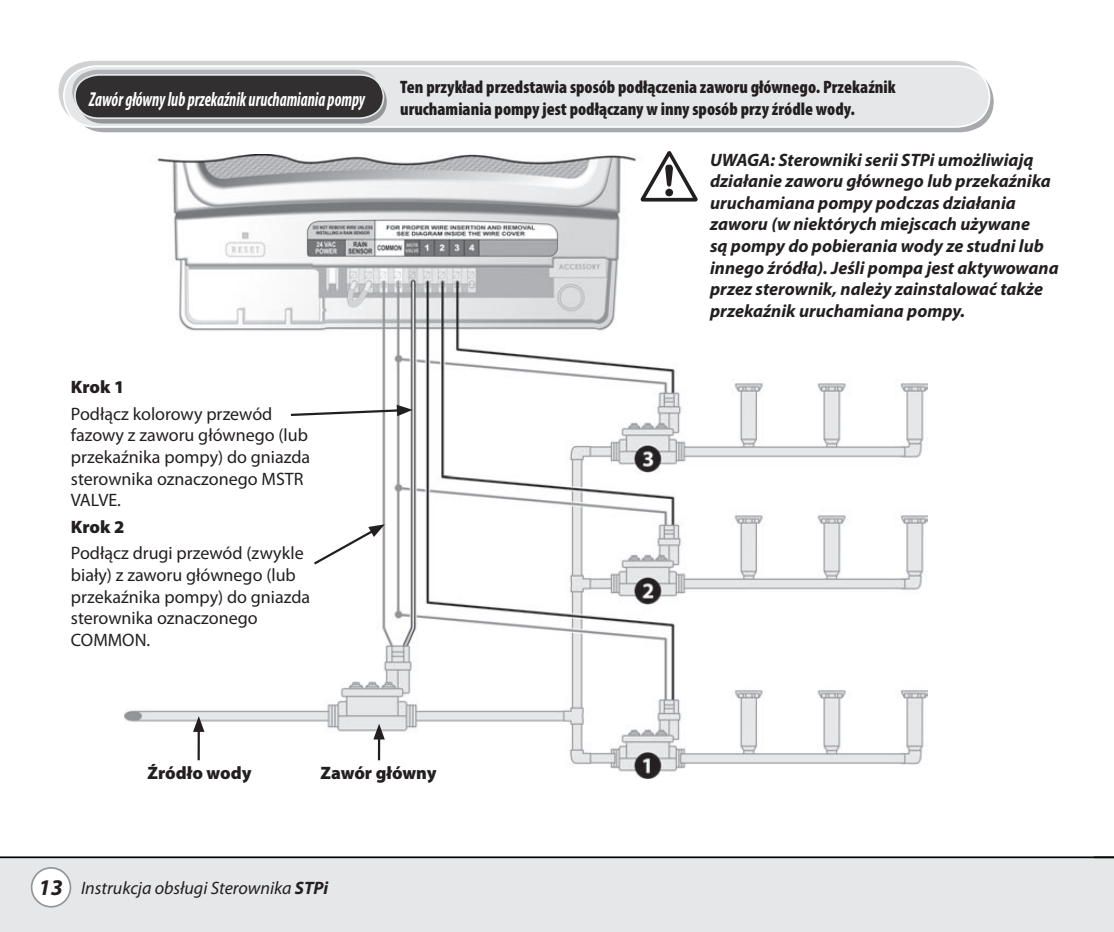
<style>
.page{position:relative;width:1114px;height:932px;background:#fff}
.page>*{position:absolute;margin:0;border:0;box-sizing:border-box;transform-origin:0 0}
.t1{font:72px "Hazard";color:#231f20}
.t2{font:italic 700 condensed 20.25px "Myriad Pro";color:#fff;scale:.8 1}
.t3{font:italic 700 18px/21.6px "Myriad Pro";color:#231f20}
.t4{font:18px/21.6px "Myriad Pro";color:#231f20}
.t5{font:900 condensed 18px/21.6px "Myriad Pro";color:#231f20}
.t6{font:italic 18px "Myriad Pro";color:#231f20}
.t7{font:900 18px "Myriad Pro";color:#231f20}
.s1{font-weight:700;font-size:22.5px}
.s2{font-weight:700}
</style>
<div class="page">
<div style="left:0;top:856px;width:1114px;height:75px;background:#e6e7e9"></div>
<div style="left:32px;top:867px;width:38px;height:39px;background:#fff;border-radius:50%"></div>
<div style="left:31px;top:866px;width:40px;height:41px;border:2px solid #939598;border-radius:50%"></div>
<div style="left:58px;top:61px;width:910px;height:45px;background:#d1d2d4"></div>
<svg style="left:89px;top:89px;width:905px;height:44px;background:#babbbe"></svg>
<svg style="left:62px;top:64px;width:929px;height:65px;background:#e5e6e8"></svg>
<svg style="left:71px;top:69px;width:316px;height:55px;background:#5a595b"></svg>
<hr style="left:0;top:856px;width:1114px;height:1px;background:#040503">
<img style="left:125px;top:154px;width:802px;height:624px">
<svg style="left:288px;top:404px;width:125px;height:13px"></svg>
<svg style="left:311px;top:524px;width:74px;height:42px"></svg>
<hr style="left:197px;top:728px;width:3px;height:32px;background:#231f20">
<svg style="left:193px;top:716px;width:11px;height:15px"></svg>
<hr style="left:378px;top:735px;width:2px;height:25px;background:#231f20">
<svg style="left:373px;top:723px;width:12px;height:16px"></svg>
<p class="t2" style="left:89px;top:86px;width:346px">Zawór główny lub przekaźnik uruchamiania pompy</p>
<p class="t7" style="left:71px;top:376px;width:55px">Krok 1</p>
<p class="t4" style="left:71px;top:402px;width:241px">Podłącz kolorowy przewód fazowy z zaworu głównego (lub przekaźnika pompy) do gniazda sterownika oznaczonego MSTR<br>VALVE.</p>
<p class="t7" style="left:71px;top:516px;width:55px">Krok 2</p>
<p class="t4" style="left:71px;top:542px;width:241px">Podłącz drugi przewód (zwykle biały) z zaworu głównego (lub przekaźnika pompy) do gniazda sterownika oznaczonego<br>COMMON.</p>
<p class="t5" style="left:400px;top:76px;width:497px">Ten przykład przedstawia sposób podłączenia zaworu głównego. Przekaźnik uruchamiania pompy jest podłączany w inny sposób przy źródle wody.</p>
<h1 class="t1" style="left:639px;top:129px;width:61px">!</h1>
<p class="t3" style="left:710px;top:148px;width:325px">UWAGA: Sterowniki serii STPi umożliwiają</p>
<p class="t3" style="left:710px;top:170px;width:350px">działanie zaworu głównego lub przekaźnika uruchamiana pompy podczas działania zaworu (w niektórych miejscach używane<br>są pompy do pobierania wody ze studni lub innego źródła). Jeśli pompa jest aktywowana przez sterownik, należy zainstalować także przekaźnik uruchamiana pompy.</p>
<p class="t7" style="left:147px;top:762px;width:106px">Źródło wody</p>
<p class="t7" style="left:320px;top:762px;width:117px">Zawór główny</p>
<p class="t6" style="left:39px;top:876px;width:291px"><span class="s1">13</span> Instrukcja obsługi Sterownika <span class="s2">STPi</span></p>
</div>
